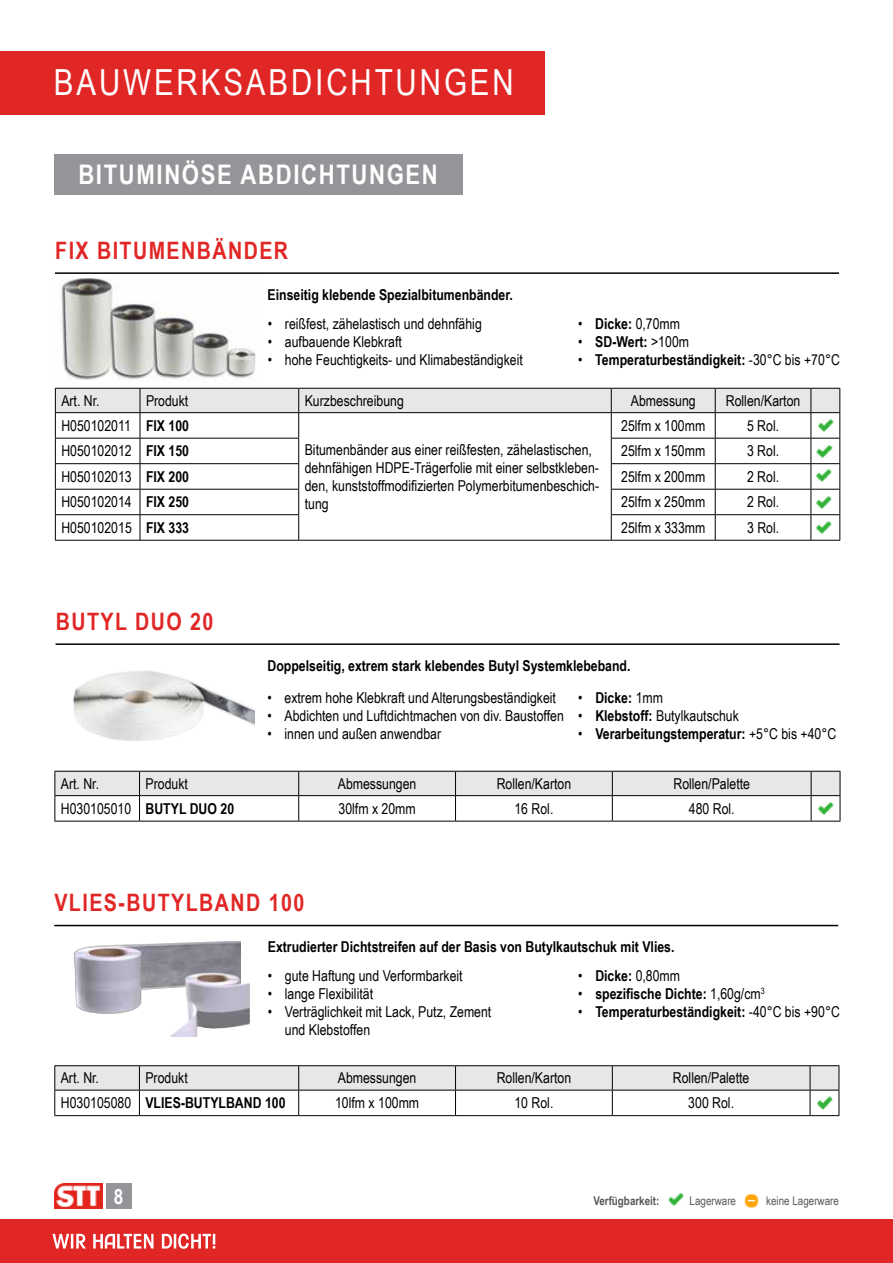
<style>
.page{position:relative;width:893px;height:1263px;background:#fff}
.page>*{position:absolute;margin:0;border:0;box-sizing:border-box;transform-origin:0 0}
.t1{font:36px "Arial Narrow";letter-spacing:.08em;color:#fff}
.t2{font:700 27px "Arial Narrow";letter-spacing:.06em;color:#fff}
.t3{font:700 24px "Arial Narrow";letter-spacing:.06em;color:#e12726}
.t4{font:700 21px "Arial Narrow";color:#fff}
.t5{font:15px/18px "Arial Narrow";color:#000}
.t6{font:700 15px "Arial Narrow";color:#000}
.t7{font:12px "Arial Narrow";color:#58595b}
.t8{font:700 12px "Arial Narrow";color:#58595b}
.s1{font-weight:700}
.s2{font-weight:400}
</style>
<div class="page">
<div style="left:0;top:1219px;width:893px;height:44px;background:#e12726"></div>
<svg style="left:52px;top:1233px;width:163px;height:16px"></svg>
<img style="left:54px;top:1183px;width:48px;height:26px">
<div style="left:106px;top:1183px;width:25px;height:26px;background:#939598"></div>
<img style="left:668px;top:1193px;width:16px;height:13px">
<img style="left:744px;top:1193px;width:15px;height:15px">
<div style="left:0;top:51px;width:544px;height:63px;background:#e12726"></div>
<hr style="left:54px;top:925px;width:784px;height:1px;background:#000">
<img style="left:63px;top:926px;width:178px;height:88px">
<img style="left:154px;top:973px;width:96px;height:64px">
<svg style="left:54px;top:1065px;width:786px;height:51px"></svg>
<img style="left:816px;top:1096px;width:19px;height:13px">
<div style="left:54px;top:154px;width:408px;height:41px;background:#939598"></div>
<svg style="left:55px;top:388px;width:785px;height:153px"></svg>
<img style="left:817px;top:419px;width:19px;height:13px">
<hr style="left:55px;top:272px;width:784px;height:2px;background:#000">
<img style="left:61px;top:279px;width:195px;height:101px">
<img style="left:815px;top:445px;width:19px;height:13px">
<img style="left:815px;top:469px;width:19px;height:13px">
<img style="left:815px;top:496px;width:19px;height:13px">
<img style="left:815px;top:521px;width:19px;height:13px">
<hr style="left:56px;top:643px;width:783px;height:2px;background:#000">
<img style="left:67px;top:644px;width:187px;height:97px">
<svg style="left:54px;top:771px;width:787px;height:51px"></svg>
<img style="left:817px;top:802px;width:19px;height:13px">
<h1 class="t1" style="left:54px;top:56px;width:461px">BAUWERKSABDICHTUNGEN</h1>
<h2 class="t2" style="left:78px;top:154px;width:215px">BITUMINÖSE ABDICHTUNGEN</h2>
<h3 class="t3" style="left:55px;top:232px;width:189px">FIX BITUMENBÄNDER</h3>
<p class="t6" style="left:268px;top:283px;width:247px">Einseitig klebende Spezialbitumenbänder.</p>
<p class="t5" style="left:268px;top:314px;width:215px">• reißfest, zähelastisch und dehnfähig</p>
<p class="t5" style="left:268px;top:332px;width:135px">• aufbauende Klebkraft</p>
<p class="t5" style="left:268px;top:350px;width:256px">• hohe Feuchtigkeits- und Klimabeständigkeit</p>
<p class="t5" style="left:578px;top:314px;width:103px">• <span class="s1">Dicke:</span> 0,70mm</p>
<p class="t6" style="left:578px;top:330px;width:112px"><span class="s2">•</span> SD-Wert: <span class="s2">&gt;100m</span></p>
<p class="t6" style="left:578px;top:348px;width:263px"><span class="s2">•</span> Temperaturbeständigkeit: <span class="s2">-30°C bis +70°C</span></p>
<p class="t5" style="left:61px;top:391px;width:40px">Art. Nr.</p>
<p class="t5" style="left:146px;top:391px;width:44px">Produkt</p>
<p class="t5" style="left:305px;top:391px;width:101px">Kurzbeschreibung</p>
<p class="t5" style="left:631px;top:391px;width:66px">Abmessung</p>
<p class="t5" style="left:726px;top:391px;width:76px">Rollen/Karton</p>
<p class="t5" style="left:61px;top:416px;width:129px">H050102011 <span class="s1">FIX 100</span></p>
<p class="t5" style="left:305px;top:440px;width:296px">Bitumenbänder aus einer reißfesten, zähelastischen, dehnfähigen HDPE-Trägerfolie mit einer selbstkleben&shy;den, kunststoffmodifizierten Polymerbitumenbeschich&shy;tung</p>
<p class="t5" style="left:621px;top:416px;width:86px">25lfm x 100mm</p>
<p class="t5" style="left:747px;top:416px;width:34px">5 Rol.</p>
<p class="t5" style="left:61px;top:441px;width:129px">H050102012 <span class="s1">FIX 150</span></p>
<p class="t5" style="left:621px;top:441px;width:86px">25lfm x 150mm</p>
<p class="t5" style="left:747px;top:441px;width:34px">3 Rol.</p>
<p class="t5" style="left:61px;top:467px;width:129px">H050102013 <span class="s1">FIX 200</span></p>
<p class="t5" style="left:621px;top:467px;width:86px">25lfm x 200mm</p>
<p class="t5" style="left:747px;top:467px;width:34px">2 Rol.</p>
<p class="t5" style="left:61px;top:493px;width:129px">H050102014 <span class="s1">FIX 250</span></p>
<p class="t5" style="left:621px;top:493px;width:86px">25lfm x 250mm</p>
<p class="t5" style="left:747px;top:493px;width:34px">2 Rol.</p>
<p class="t5" style="left:61px;top:518px;width:129px">H050102015 <span class="s1">FIX 333</span></p>
<p class="t5" style="left:621px;top:518px;width:86px">25lfm x 333mm</p>
<p class="t5" style="left:747px;top:518px;width:34px">3 Rol.</p>
<h3 class="t3" style="left:56px;top:603px;width:159px">BUTYL DUO 20</h3>
<p class="t6" style="left:268px;top:654px;width:365px">Doppelseitig, extrem stark klebendes Butyl Systemklebeband.</p>
<p class="t6" style="left:578px;top:686px;width:86px"><span class="s2">•</span> Dicke: <span class="s2">1mm</span></p>
<p class="t5" style="left:578px;top:706px;width:162px">• <span class="s1">Klebstoff:</span> Butylkautschuk</p>
<p class="t6" style="left:578px;top:722px;width:259px"><span class="s2">•</span> Verarbeitungstemperatur: <span class="s2">+5°C bis +40°C</span></p>
<p class="t5" style="left:268px;top:688px;width:290px">• extrem hohe Klebkraft und Alterungsbeständigkeit</p>
<p class="t5" style="left:268px;top:706px;width:298px">• Abdichten und Luftdichtmachen von div. Baustoffen</p>
<p class="t5" style="left:268px;top:724px;width:175px">• innen und außen anwendbar</p>
<p class="t5" style="left:61px;top:774px;width:40px">Art. Nr.</p>
<p class="t5" style="left:146px;top:774px;width:44px">Produkt</p>
<p class="t5" style="left:338px;top:774px;width:80px">Abmessungen</p>
<p class="t5" style="left:497px;top:774px;width:76px">Rollen/Karton</p>
<p class="t5" style="left:673px;top:774px;width:78px">Rollen/Palette</p>
<p class="t5" style="left:61px;top:799px;width:175px">H030105010 <span class="s1">BUTYL DUO 20</span></p>
<p class="t5" style="left:338px;top:799px;width:79px">30lfm x 20mm</p>
<p class="t5" style="left:514px;top:799px;width:40px">16 Rol.</p>
<p class="t5" style="left:689px;top:799px;width:47px">480 Rol.</p>
<h3 class="t3" style="left:54px;top:884px;width:177px">VLIES-BUTYLBAND</h3>
<h3 class="t3" style="left:269px;top:884px;width:37px">100</h3>
<p class="t6" style="left:268px;top:935px;width:408px">Extrudierter Dichtstreifen auf der Basis von Butylkautschuk mit Vlies.</p>
<p class="t5" style="left:268px;top:966px;width:196px">• gute Haftung und Verformbarkeit</p>
<p class="t5" style="left:268px;top:984px;width:107px">• lange Flexibilität</p>
<p class="t5" style="left:285px;top:1002px;width:208px;text-indent:-17px">• Verträglichkeit mit Lack, Putz, Zement und Klebstoffen</p>
<p class="t5" style="left:578px;top:966px;width:103px">• <span class="s1">Dicke:</span> 0,80mm</p>
<p class="t6" style="left:578px;top:982px;width:188px"><span class="s2">•</span> spezifische Dichte: <span class="s2">1,60g/cm</span><sup>3</sup></p>
<p class="t6" style="left:578px;top:1000px;width:263px"><span class="s2">•</span> Temperaturbeständigkeit: <span class="s2">-40°C bis +90°C</span></p>
<p class="t5" style="left:61px;top:1068px;width:40px">Art. Nr.</p>
<p class="t5" style="left:145px;top:1068px;width:44px">Produkt</p>
<p class="t5" style="left:338px;top:1068px;width:80px">Abmessungen</p>
<p class="t5" style="left:497px;top:1068px;width:76px">Rollen/Karton</p>
<p class="t5" style="left:673px;top:1068px;width:78px">Rollen/Palette</p>
<p class="t6" style="left:61px;top:1092px;width:184px"><span class="s2">H030105080</span> VLIES-BUTYLBAND</p>
<p class="t6" style="left:265px;top:1092px;width:22px">100</p>
<p class="t5" style="left:335px;top:1093px;width:86px">10lfm x 100mm</p>
<p class="t5" style="left:514px;top:1093px;width:40px">10 Rol.</p>
<p class="t5" style="left:688px;top:1093px;width:47px">300 Rol.</p>
<h3 class="t4" style="left:114px;top:1180px;width:11px">8</h3>
<p class="t8" style="left:593px;top:1191px;width:68px">Verfügbarkeit:</p>
<p class="t7" style="left:690px;top:1191px;width:48px">Lagerware</p>
<p class="t7" style="left:766px;top:1191px;width:74px">keine Lagerware</p>
</div>
